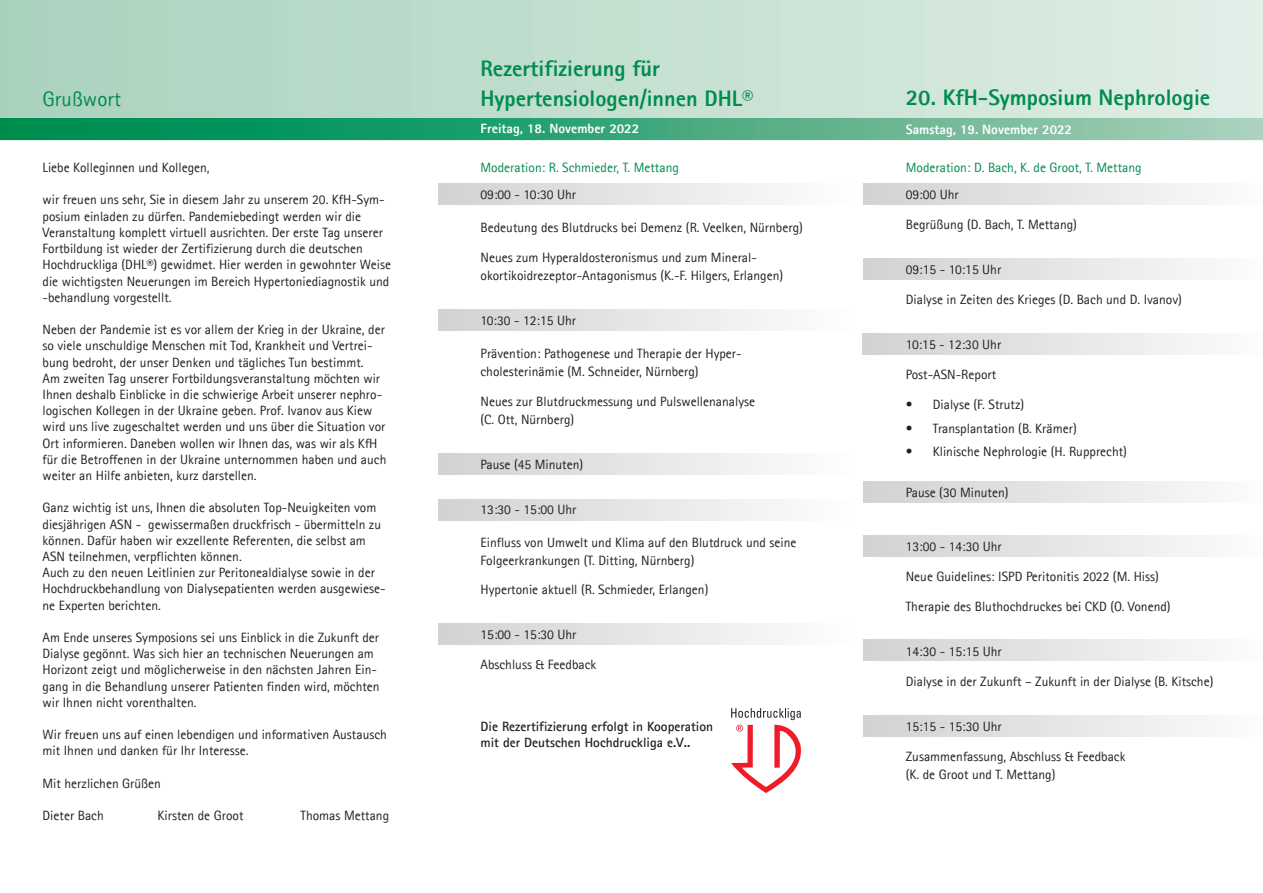
<style>
.page{position:relative;width:1263px;height:893px;background:#fff}
.page>*{position:absolute;margin:0;border:0;box-sizing:border-box;transform-origin:0 0}
.t1{font:800 22.5px/30px "Agfa Rotis Sans Serif";color:#008c4e}
.t2{font:21px "Agfa Rotis Sans Serif";color:#008c4e}
.t3{font:13.5px/16.2px "Agfa Rotis Sans Serif";color:#231f20}
.t4{font:700 13.5px/16.2px "Agfa Rotis Sans Serif";color:#231f20}
.t5{font:13.5px "Agfa Rotis Sans Serif";color:#008c4e}
.t6{font:800 13.5px "Agfa Rotis Sans Serif";color:#fff}
</style>
<div class="page">
<svg style="left:0;top:0;width:1263px;height:118px;background:#c4dfd1"></svg>
<img style="left:0;top:118px;width:1263px;height:22px">
<div style="left:863px;top:184px;width:400px;height:21px;background:linear-gradient(to right,#d0d1d4,#fcfcfc)"></div>
<div style="left:863px;top:258px;width:400px;height:21px;background:linear-gradient(to right,#d0d1d4,#fcfcfc)"></div>
<div style="left:863px;top:481px;width:400px;height:22px;background:linear-gradient(to right,#d0d1d4,#fcfcfc)"></div>
<div style="left:863px;top:535px;width:400px;height:22px;background:linear-gradient(to right,#d0d1d4,#fcfcfc)"></div>
<div style="left:863px;top:640px;width:400px;height:21px;background:linear-gradient(to right,#d0d1d4,#fcfcfc)"></div>
<div style="left:863px;top:715px;width:400px;height:21px;background:linear-gradient(to right,#d0d1d4,#fcfcfc)"></div>
<div style="left:862px;top:334px;width:401px;height:21px;background:linear-gradient(to right,#d0d1d4,#fcfcfc)"></div>
<div style="left:438px;top:624px;width:416px;height:21px;background:linear-gradient(to right,#d0d1d4,#fdfefe)"></div>
<div style="left:438px;top:454px;width:416px;height:21px;background:linear-gradient(to right,#d0d1d4,#fdfefe)"></div>
<div style="left:438px;top:499px;width:416px;height:22px;background:linear-gradient(to right,#d0d1d4,#fdfefe)"></div>
<div style="left:438px;top:309px;width:416px;height:21px;background:linear-gradient(to right,#d0d1d4,#fdfefe)"></div>
<div style="left:438px;top:184px;width:416px;height:21px;background:linear-gradient(to right,#d0d1d4,#fdfefe)"></div>
<svg style="left:731px;top:708px;width:70px;height:85px"></svg>
<h2 class="t2" style="left:43px;top:87px;width:80px">Grußwort</h2>
<p class="t3" style="left:43px;top:159px;width:169px">Liebe Kolleginnen und Kollegen,</p>
<p class="t3" style="left:43px;top:192px;width:350px">wir freuen uns sehr, Sie in diesem Jahr zu unserem 20. KfH-Sym&shy;posium einladen zu dürfen. Pandemiebedingt werden wir die Veranstaltung komplett virtuell ausrichten. Der erste Tag unserer Fortbildung ist wieder der Zertifizierung durch die deutschen Hochdruckliga (DHL®) gewidmet. Hier werden in gewohnter Weise die wichtigsten Neuerungen im Bereich Hypertoniediagnostik und -behandlung vorgestellt.</p>
<p class="t3" style="left:43px;top:321px;width:345px">Neben der Pandemie ist es vor allem der Krieg in der Ukraine, der so viele unschuldige Menschen mit Tod, Krankheit und Vertrei&shy;bung bedroht, der unser Denken und tägliches Tun bestimmt.<br>Am zweiten Tag unserer Fortbildungsveranstaltung möchten wir Ihnen deshalb Einblicke in die schwierige Arbeit unserer nephro&shy;logischen Kollegen in der Ukraine geben. Prof. Ivanov aus Kiew wird uns live zugeschaltet werden und uns über die Situation vor Ort informieren. Daneben wollen wir Ihnen das, was wir als KfH für die Betroffenen in der Ukraine unternommen haben und auch weiter an Hilfe anbieten, kurz darstellen.</p>
<p class="t3" style="left:43px;top:500px;width:345px">Ganz wichtig ist uns, Ihnen die absoluten Top-Neuigkeiten vom diesjährigen ASN - gewissermaßen druckfrisch - übermitteln zu können. Dafür haben wir exzellente Referenten, die selbst am ASN teilnehmen, verpflichten können.<br>Auch zu den neuen Leitlinien zur Peritonealdialyse sowie in der Hochdruckbehandlung von Dialysepatienten werden ausgewiese&shy;ne Experten berichten.</p>
<p class="t3" style="left:43px;top:629px;width:339px">Am Ende unseres Symposions sei uns Einblick in die Zukunft der Dialyse gegönnt. Was sich hier an technischen Neuerungen am Horizont zeigt und möglicherweise in den nächsten Jahren Ein&shy;gang in die Behandlung unserer Patienten finden wird, möchten wir Ihnen nicht vorenthalten.</p>
<p class="t3" style="left:43px;top:726px;width:346px">Wir freuen uns auf einen lebendigen und informativen Austausch mit Ihnen und danken für Ihr Interesse.</p>
<p class="t3" style="left:43px;top:775px;width:120px">Mit herzlichen Grüßen</p>
<p class="t3" style="left:43px;top:807px;width:63px">Dieter Bach</p>
<p class="t3" style="left:158px;top:807px;width:87px">Kirsten de Groot</p>
<p class="t3" style="left:300px;top:807px;width:90px">Thomas Mettang</p>
<h1 class="t1" style="left:480px;top:53px;width:274px">Rezertifizierung für<br>Hypertensiologen/innen DHL®</h1>
<p class="t6" style="left:481px;top:120px;width:160px">Freitag, 18. November 2022</p>
<p class="t5" style="left:480px;top:160px;width:200px">Moderation: R. Schmieder, T. Mettang</p>
<p class="t3" style="left:480px;top:186px;width:97px">09:00 - 10:30 Uhr</p>
<p class="t3" style="left:480px;top:219px;width:324px">Bedeutung des Blutdrucks bei Demenz (R. Veelken, Nürnberg)</p>
<p class="t3" style="left:480px;top:248px;width:304px;line-height:18px">Neues zum Hyperaldosteronismus und zum Mineral&shy;okortikoidrezeptor-Antagonismus (K.-F. Hilgers, Erlangen)</p>
<p class="t3" style="left:480px;top:312px;width:97px">10:30 - 12:15 Uhr</p>
<p class="t3" style="left:480px;top:344px;width:263px;line-height:18px">Prävention: Pathogenese und Therapie der Hyper&shy;cholesterinämie (M. Schneider, Nürnberg)</p>
<p class="t3" style="left:480px;top:392px;width:276px;line-height:18px">Neues zur Blutdruckmessung und Pulswellenanalyse (C. Ott, Nürnberg)</p>
<p class="t3" style="left:480px;top:456px;width:104px">Pause (45 Minuten)</p>
<p class="t3" style="left:480px;top:501px;width:97px">13:30 - 15:00 Uhr</p>
<p class="t3" style="left:480px;top:533px;width:317px;line-height:18px">Einfluss von Umwelt und Klima auf den Blutdruck und seine<br>Folgeerkrankungen (T. Ditting, Nürnberg)</p>
<p class="t3" style="left:480px;top:581px;width:229px">Hypertonie aktuell (R. Schmieder, Erlangen)</p>
<p class="t3" style="left:480px;top:626px;width:97px">15:00 - 15:30 Uhr</p>
<p class="t3" style="left:480px;top:656px;width:117px">Abschluss &amp; Feedback</p>
<p class="t4" style="left:480px;top:718px;width:234px">Die Rezertifizierung erfolgt in Kooperation mit der Deutschen Hochdruckliga e.V..</p>
<h1 class="t1" style="left:906px;top:82px;width:306px">20. KfH-Symposium Nephrologie</h1>
<p class="t6" style="left:906px;top:120px;width:168px">Samstag, 19. November 2022</p>
<p class="t5" style="left:906px;top:160px;width:237px">Moderation: D. Bach, K. de Groot, T. Mettang</p>
<p class="t3" style="left:906px;top:186px;width:55px">09:00 Uhr</p>
<p class="t3" style="left:906px;top:216px;width:173px">Begrüßung (D. Bach, T. Mettang)</p>
<p class="t3" style="left:906px;top:261px;width:97px">09:15 - 10:15 Uhr</p>
<p class="t3" style="left:906px;top:291px;width:278px">Dialyse in Zeiten des Krieges (D. Bach und D. Ivanov)</p>
<p class="t3" style="left:906px;top:336px;width:97px">10:15 - 12:30 Uhr</p>
<p class="t3" style="left:906px;top:366px;width:92px">Post-ASN-Report</p>
<p class="t3" style="left:906px;top:396px;width:120px">• Dialyse (F. Strutz)</p>
<p class="t3" style="left:906px;top:420px;width:172px">• Transplantation (B. Krämer)</p>
<p class="t3" style="left:906px;top:443px;width:223px">• Klinische Nephrologie (H. Rupprecht)</p>
<p class="t3" style="left:906px;top:484px;width:104px">Pause (30 Minuten)</p>
<p class="t3" style="left:906px;top:538px;width:97px">13:00 - 14:30 Uhr</p>
<p class="t3" style="left:906px;top:568px;width:255px">Neue Guidelines: ISPD Peritonitis 2022 (M. Hiss)</p>
<p class="t3" style="left:906px;top:598px;width:266px">Therapie des Bluthochdruckes bei CKD (O. Vonend)</p>
<p class="t3" style="left:906px;top:643px;width:97px">14:30 - 15:15 Uhr</p>
<p class="t3" style="left:906px;top:673px;width:309px">Dialyse in der Zukunft – Zukunft in der Dialyse (B. Kitsche)</p>
<p class="t3" style="left:906px;top:718px;width:97px">15:15 - 15:30 Uhr</p>
<p class="t3" style="left:906px;top:747px;width:221px;line-height:18px">Zusammenfassung, Abschluss &amp; Feedback (K. de Groot und T. Mettang)</p>
</div>
